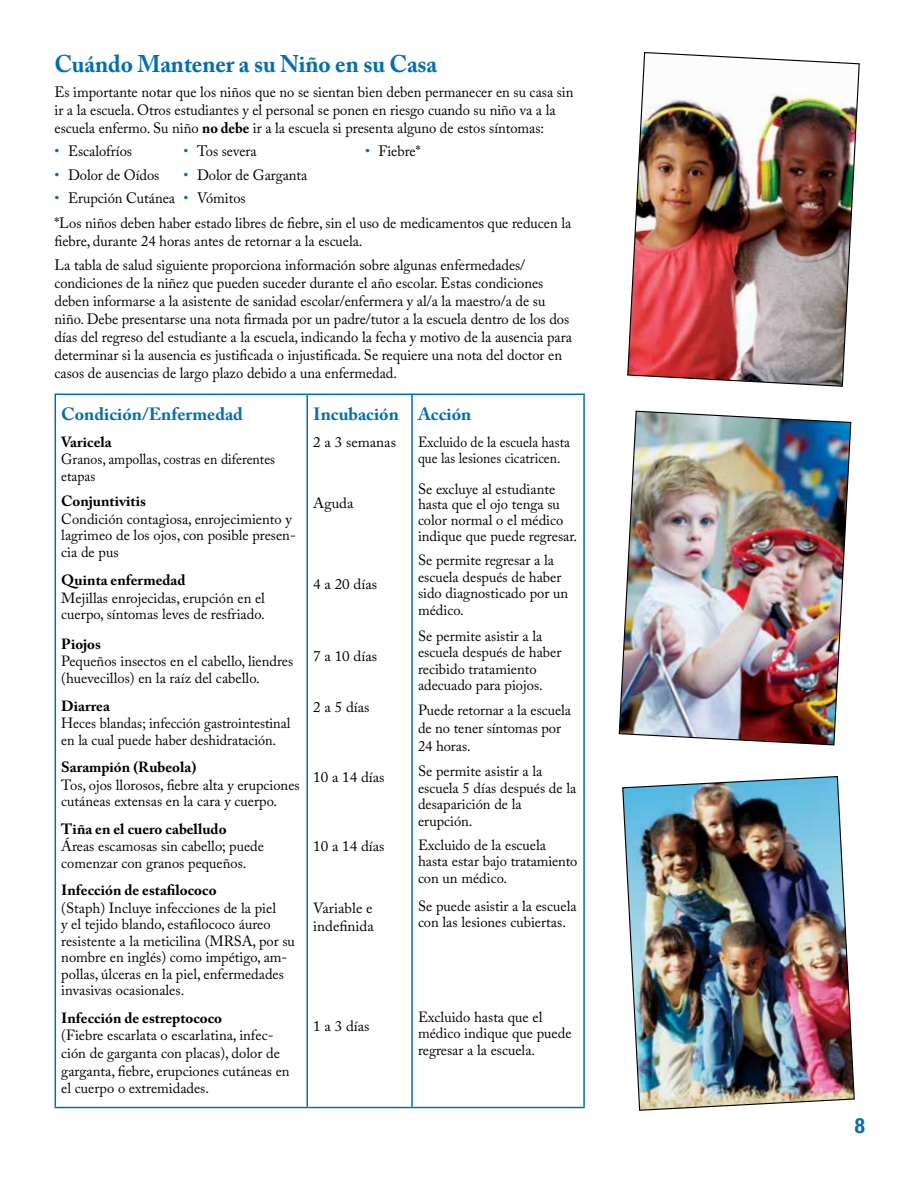
<style>
.page{position:relative;width:918px;height:1188px;background:#fff}
.page>*{position:absolute;margin:0;border:0;box-sizing:border-box;transform-origin:0 0}
.t1{font:700 24px "Adobe Caslon Pro";letter-spacing:-.005em;color:#006db6}
.t2{font:700 condensed 21px "Helvetica Neue LT Std";color:#006db6}
.t3{font:700 17.7px "Adobe Caslon Pro";color:#006db6}
.t4{font:15px/18px "Adobe Caslon Pro";letter-spacing:-.005em;color:#000}
.t5{font:14.7px/16.5px "Adobe Caslon Pro";color:#000}
.t6{font:700 14.7px "Adobe Caslon Pro";color:#000}
.t7{font:14.7px/16.5px "Adobe Caslon Pro";color:#000;scale:.96 1}
.t8{font:14.7px/16.5px "Adobe Caslon Pro";color:#000;scale:.93 1}
.t9{font:14.7px/16.5px "Adobe Caslon Pro";color:#000;scale:.94 1}
.s1{font-weight:700}
.s2{color:#006db6}
</style>
<div class="page">
<hr style="left:55px;top:394px;width:252px;height:1px;background:#006db6">
<hr style="left:307px;top:394px;width:105px;height:1px;background:#006db6">
<hr style="left:412px;top:394px;width:173px;height:1px;background:#006db6">
<hr style="left:55px;top:1107px;width:252px;height:1px;background:#006db6">
<hr style="left:307px;top:1107px;width:105px;height:1px;background:#006db6">
<hr style="left:412px;top:1107px;width:173px;height:1px;background:#006db6">
<hr style="left:55px;top:395px;width:1px;height:712px;background:#006db6">
<hr style="left:307px;top:395px;width:1px;height:712px;background:#006db6">
<hr style="left:411px;top:395px;width:2px;height:712px;background:#006db6">
<hr style="left:583px;top:395px;width:2px;height:712px;background:#006db6">
<img style="left:627px;top:52px;width:233px;height:335px">
<img style="left:622px;top:776px;width:233px;height:335px">
<img style="left:618px;top:410px;width:234px;height:336px">
<h1 class="t1" style="left:55px;top:50px;width:384px">Cuándo Mantener a su Niño en su Casa</h1>
<p class="t4" style="left:55px;top:83px;width:521px">Es importante notar que los niños que no se sientan bien deben permanecer en su casa sin ir a la escuela. Otros estudiantes y el personal se ponen en riesgo cuando su niño va a la escuela enfermo. Su niño <span class="s1">no debe</span> ir a la escuela si presenta alguno de estos síntomas:</p>
<p class="t4" style="left:55px;top:142px;width:79px"><span class="s2">•</span> Escalofríos</p>
<p class="t4" style="left:184px;top:142px;width:75px"><span class="s2">•</span> Tos severa</p>
<p class="t4" style="left:365px;top:142px;width:57px"><span class="s2">•</span> Fiebre*</p>
<p class="t4" style="left:55px;top:165px;width:106px"><span class="s2">•</span> Dolor de Oídos</p>
<p class="t4" style="left:184px;top:165px;width:125px"><span class="s2">•</span> Dolor de Garganta</p>
<p class="t4" style="left:55px;top:185px;width:518px;line-height:24.8px"><span class="s2">•</span> Erupción Cutánea <span class="s2">•</span> Vómitos<br>*Los niños deben haber estado libres de fiebre, sin el uso de medicamentos que reducen la</p>
<p class="t4" style="left:55px;top:228px;width:472px;line-height:24.8px">fiebre, durante 24 horas antes de retornar a la escuela.<br>La tabla de salud siguiente proporciona información sobre algunas enfermedades/</p>
<p class="t4" style="left:55px;top:274px;width:519px">condiciones de la niñez que pueden suceder durante el año escolar. Estas condiciones deben informarse a la asistente de sanidad escolar/enfermera y al/a la maestro/a de su niño. Debe presentarse una nota firmada por un padre/tutor a la escuela dentro de los dos días del regreso del estudiante a la escuela, indicando la fecha y motivo de la ausencia para determinar si la ausencia es justificada o injustificada. Se requiere una nota del doctor en casos de ausencias de largo plazo debido a una enfermedad.</p>
<p class="t3" style="left:61px;top:404px;width:183px">Condición/Enfermedad</p>
<p class="t6" style="left:61px;top:433px;width:52px">Varicela</p>
<p class="t9" style="left:61px;top:451px;width:229px">Granos, ampollas, costras en diferentes etapas</p>
<p class="t6" style="left:61px;top:492px;width:86px">Conjuntivitis</p>
<p class="t5" style="left:61px;top:510px;width:236px">Condición contagiosa, enrojecimiento y lagrimeo de los ojos, con posible presen&shy;cia de pus</p>
<p class="t6" style="left:61px;top:571px;width:126px">Quinta enfermedad</p>
<p class="t5" style="left:61px;top:589px;width:205px">Mejillas enrojecidas, erupción en el cuerpo, síntomas leves de resfriado.</p>
<p class="t6" style="left:61px;top:635px;width:41px">Piojos</p>
<p class="t5" style="left:61px;top:653px;width:234px">Pequeños insectos en el cabello, liendres (huevecillos) en la raíz del cabello.</p>
<p class="t6" style="left:61px;top:697px;width:50px">Diarrea</p>
<p class="t7" style="left:61px;top:715px;width:240px">Heces blandas; infección gastrointestinal en la cual puede haber deshidratación.</p>
<p class="t6" style="left:61px;top:758px;width:136px">Sarampión (Rubeola)</p>
<p class="t5" style="left:61px;top:776px;width:240px">Tos, ojos llorosos, fiebre alta y erupciones cutáneas extensas en la cara y cuerpo.</p>
<p class="t6" style="left:61px;top:820px;width:167px">Tiña en el cuero cabelludo</p>
<p class="t5" style="left:61px;top:838px;width:204px">Áreas escamosas sin cabello; puede comenzar con granos pequeños.</p>
<p class="t6" style="left:61px;top:881px;width:157px">Infección de estafilococo</p>
<p class="t5" style="left:61px;top:899px;width:235px">(Staph) Incluye infecciones de la piel<br>y el tejido blando, estafilococo áureo resistente a la meticilina (MRSA, por su nombre en inglés) como impétigo, am&shy;pollas, úlceras en la piel, enfermedades invasivas ocasionales.</p>
<p class="t6" style="left:61px;top:1009px;width:162px">Infección de estreptococo</p>
<p class="t5" style="left:61px;top:1026px;width:230px;line-height:17.7px">(Fiebre escarlata o escarlatina, infec&shy;ción de garganta con placas), dolor de garganta, fiebre, erupciones cutáneas en el cuerpo o extremidades.</p>
<p class="t3" style="left:418px;top:404px;width:55px">Acción</p>
<p class="t8" style="left:418px;top:433px;width:165px">Excluido de la escuela hasta que las lesiones cicatricen.</p>
<p class="t5" style="left:418px;top:481px;width:161px;line-height:15.8px">Se excluye al estudiante hasta que el ojo tenga su color normal o el médico indique que puede regresar.</p>
<p class="t5" style="left:418px;top:552px;width:152px">Se permite regresar a la escuela después de haber sido diagnosticado por un médico.</p>
<p class="t5" style="left:418px;top:627px;width:145px">Se permite asistir a la escuela después de haber recibido tratamiento adecuado para piojos.</p>
<p class="t5" style="left:418px;top:700px;width:155px;line-height:18px">Puede retornar a la escuela de no tener síntomas por<br>24 horas.</p>
<p class="t5" style="left:418px;top:763px;width:160px">Se permite asistir a la escuela 5 días después de la desaparición de la erupción.</p>
<p class="t5" style="left:418px;top:836px;width:161px">Excluido de la escuela hasta estar bajo tratamiento con un médico.</p>
<p class="t5" style="left:418px;top:898px;width:160px">Se puede asistir a la escuela con las lesiones cubiertas.</p>
<p class="t3" style="left:313px;top:404px;width:87px">Incubación</p>
<p class="t5" style="left:313px;top:433px;width:84px">2 a 3 semanas</p>
<p class="t5" style="left:313px;top:495px;width:42px">Aguda</p>
<p class="t5" style="left:313px;top:576px;width:65px">4 a 20 días</p>
<p class="t5" style="left:313px;top:647px;width:65px">7 a 10 días</p>
<p class="t5" style="left:313px;top:699px;width:58px">2 a 5 días</p>
<p class="t5" style="left:313px;top:769px;width:73px">10 a 14 días</p>
<p class="t5" style="left:313px;top:838px;width:73px">10 a 14 días</p>
<p class="t5" style="left:313px;top:899px;width:62px;line-height:17.7px">Variable e indefinida</p>
<p class="t5" style="left:418px;top:1008px;width:155px">Excluido hasta que el médico indique que puede regresar a la escuela.</p>
<p class="t5" style="left:313px;top:1017px;width:58px">1 a 3 días</p>
<h2 class="t2" style="left:855px;top:1113px;width:12px">8</h2>
</div>
